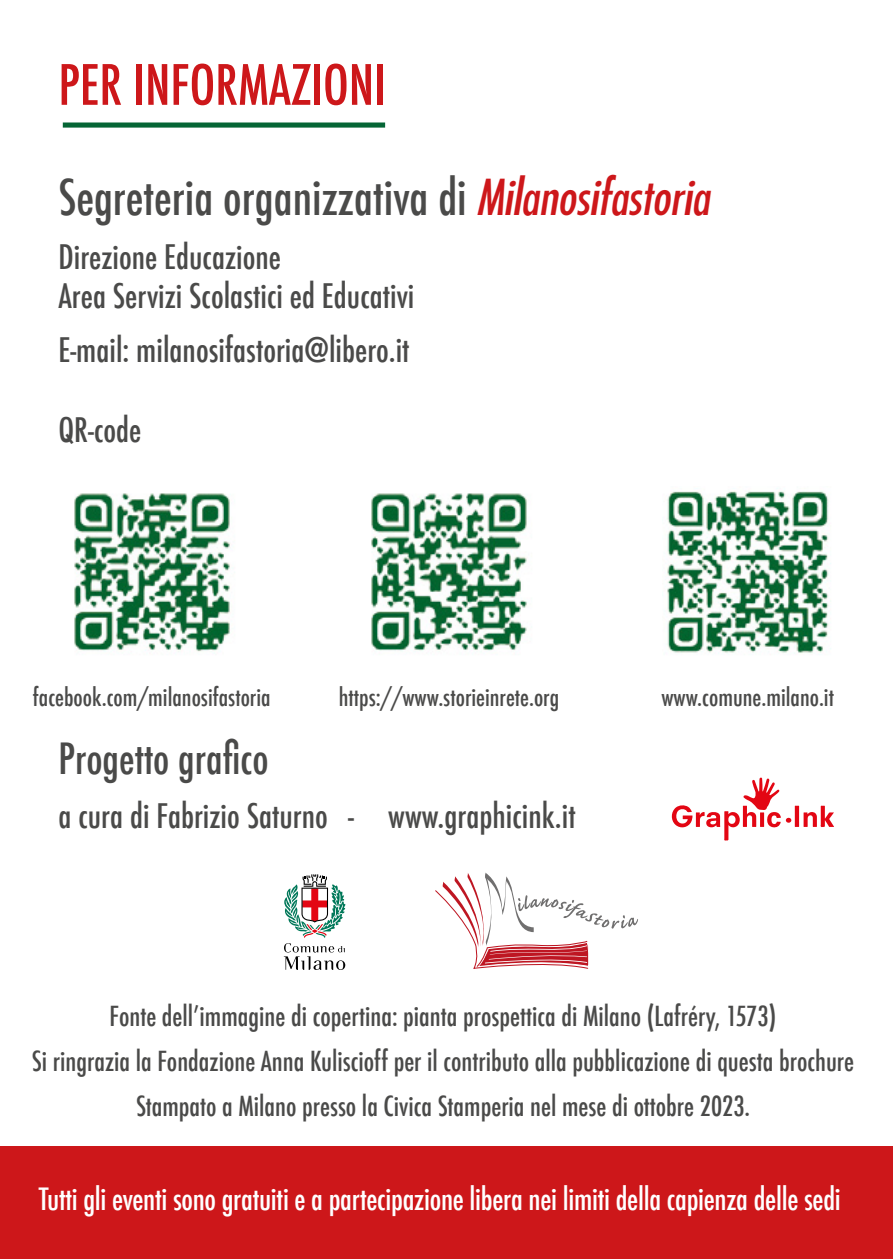
<style>
.page{position:relative;width:893px;height:1259px;background:#fff}
.page>*{position:absolute;margin:0;border:0;box-sizing:border-box;transform-origin:0 0}
.t1{font:500 condensed 54px "Futura";color:#cd171a}
.t2{font:500 condensed 48px "Futura";color:#4a4a49}
.t3{font:500 condensed 42px "Futura";color:#4a4a49}
.t4{font:500 condensed 33px/39.6px "Futura";color:#4a4a49}
.t5{font:500 condensed 30px "Futura";letter-spacing:-.01em;color:#fff}
.t6{font:500 condensed 27px/45px "Futura";color:#4a4a49;text-align:center}
.t7{font:500 condensed 24px "Futura";color:#4a4a49}
.s1{font-weight:400;font-style:italic;color:#cd171a}
</style>
<div class="page">
<div style="left:0;top:1146px;width:893px;height:113px;background:#cd171a"></div>
<div style="left:63px;top:122px;width:322px;height:6px;background:#056535"></div>
<svg style="left:671px;top:777px;width:163px;height:63px"></svg>
<img style="left:371px;top:493px;width:156px;height:159px">
<img style="left:74px;top:493px;width:156px;height:161px">
<img style="left:667px;top:488px;width:164px;height:167px">
<svg style="left:435px;top:872px;width:203px;height:97px"></svg>
<svg style="left:284px;top:874px;width:61px;height:96px"></svg>
<h1 class="t1" style="left:58px;top:50px;width:329px">PER INFORMAZIONI</h1>
<h2 class="t2" style="left:58px;top:166px;width:653px">Segreteria organizzativa di <span class="s1">Milanosifastoria</span></h2>
<p class="t4" style="left:58px;top:237px;width:358px">Direzione Educazione<br>Area Servizi Scolastici ed Educativi</p>
<p class="t4" style="left:58px;top:330px;width:353px">E-mail: milanosifastoria@libero.it</p>
<p class="t4" style="left:58px;top:410px;width:84px">QR-code</p>
<p class="t7" style="left:33px;top:681px;width:239px">facebook.com/milanosifastoria</p>
<p class="t7" style="left:339px;top:681px;width:222px">https://www.storieinrete.org</p>
<p class="t7" style="left:661px;top:681px;width:174px">www.comune.milano.it</p>
<h3 class="t3" style="left:58px;top:731px;width:212px">Progetto grafico</h3>
<p class="t4" style="left:58px;top:796px;width:519px">a cura di Fabrizio Saturno - www.graphicink.it</p>
<p class="t6" style="left:32px;top:994px;width:824px">Fonte dell’immagine di copertina: pianta prospettica di Milano (Lafréry, 1573)<br>Si ringrazia la Fondazione Anna Kuliscioff per il contributo alla pubblicazione di questa brochure<br>Stampato a Milano presso la Civica Stamperia nel mese di ottobre 2023.</p>
<p class="t5" style="left:39px;top:1179px;width:804px">Tutti gli eventi sono gratuiti e a partecipazione libera nei limiti della capienza delle sedi</p>
</div>
